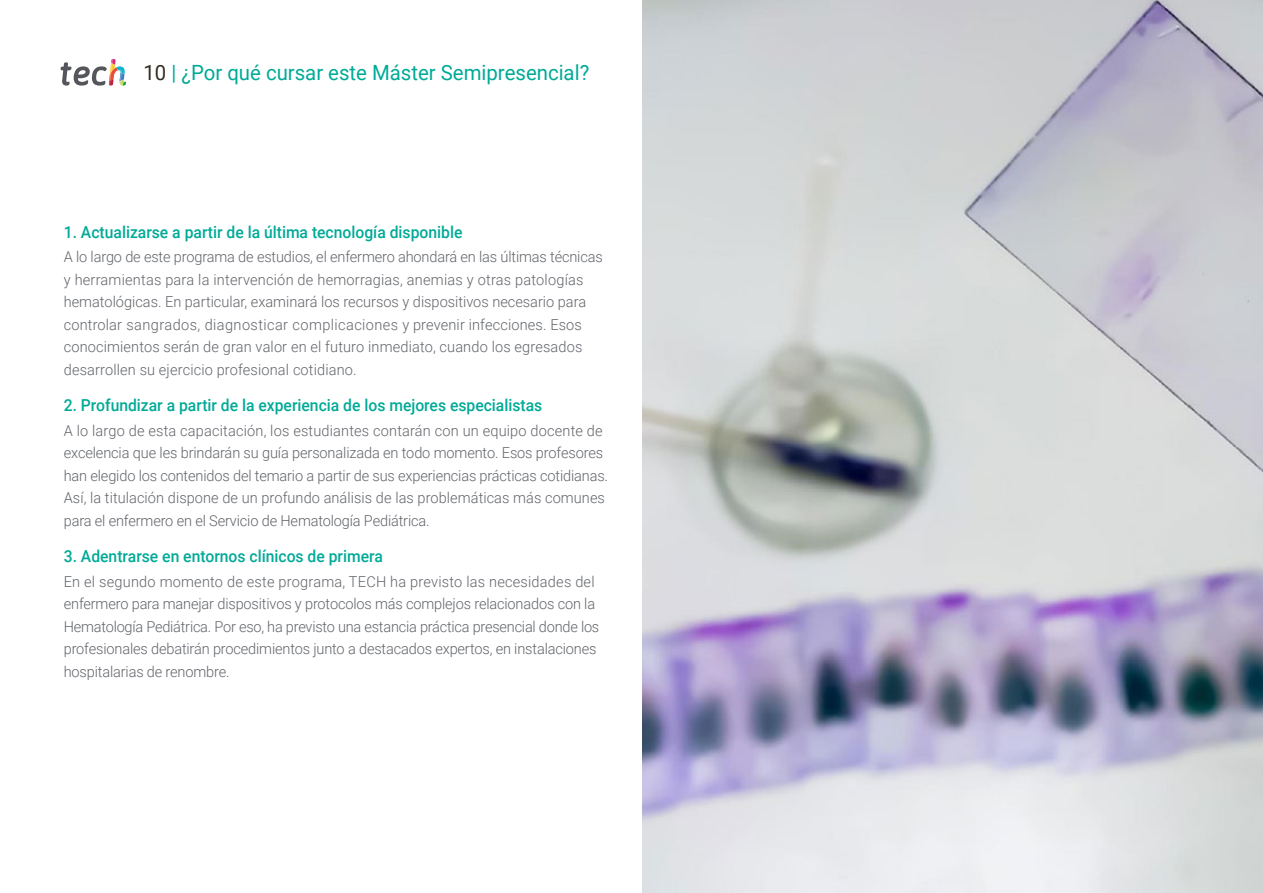
<style>
.page{position:relative;width:1263px;height:893px;background:#fff}
.page>*{position:absolute;margin:0;border:0;box-sizing:border-box;transform-origin:0 0}
.t1{font:21px "Roboto";color:#00aa97}
.t2{font:500 16.5px "Roboto";color:#00aa97;scale:.95 1}
.t3{font:300 15px/22.5px "Roboto";letter-spacing:-.01em;color:#61646a}
.t4{font:300 15px/22.5px "Roboto";letter-spacing:.01em;color:#61646a}
.s1{color:#312e20}
</style>
<div class="page">
<svg style="left:61px;top:59px;width:65px;height:27px"></svg>
<img style="left:642px;top:0;width:621px;height:893px">
<h1 class="t1" style="left:144px;top:57px;width:447px"><span class="s1">10</span> | ¿Por qué cursar este Máster Semipresencial?</h1>
<p class="t2" style="left:64px;top:220px;width:421px">1. Actualizarse a partir de la última tecnología disponible</p>
<p class="t4" style="left:64px;top:245px;width:540px">A lo largo de este programa de estudios, el enfermero ahondará en las últimas técnicas y herramientas para la intervención de hemorragias, anemias y otras patologías hematológicas. En particular, examinará los recursos y dispositivos necesario para controlar sangrados, diagnosticar complicaciones y prevenir infecciones. Esos conocimientos serán de gran valor en el futuro inmediato, cuando los egresados desarrollen su ejercicio profesional cotidiano.</p>
<p class="t2" style="left:64px;top:394px;width:505px">2. Profundizar a partir de la experiencia de los mejores especialistas</p>
<p class="t3" style="left:64px;top:419px;width:546px">A lo largo de esta capacitación, los estudiantes contarán con un equipo docente de excelencia que les brindarán su guía personalizada en todo momento. Esos profesores han elegido los contenidos del temario a partir de sus experiencias prácticas cotidianas.<br>Así, la titulación dispone de un profundo análisis de las problemáticas más comunes para el enfermero en el Servicio de Hematología Pediátrica.</p>
<p class="t2" style="left:64px;top:545px;width:337px">3. Adentrarse en entornos clínicos de primera</p>
<p class="t3" style="left:64px;top:569px;width:537px">En el segundo momento de este programa, TECH ha previsto las necesidades del enfermero para manejar dispositivos y protocolos más complejos relacionados con la Hematología Pediátrica. Por eso, ha previsto una estancia práctica presencial donde los profesionales debatirán procedimientos junto a destacados expertos, en instalaciones hospitalarias de renombre.</p>
</div>
